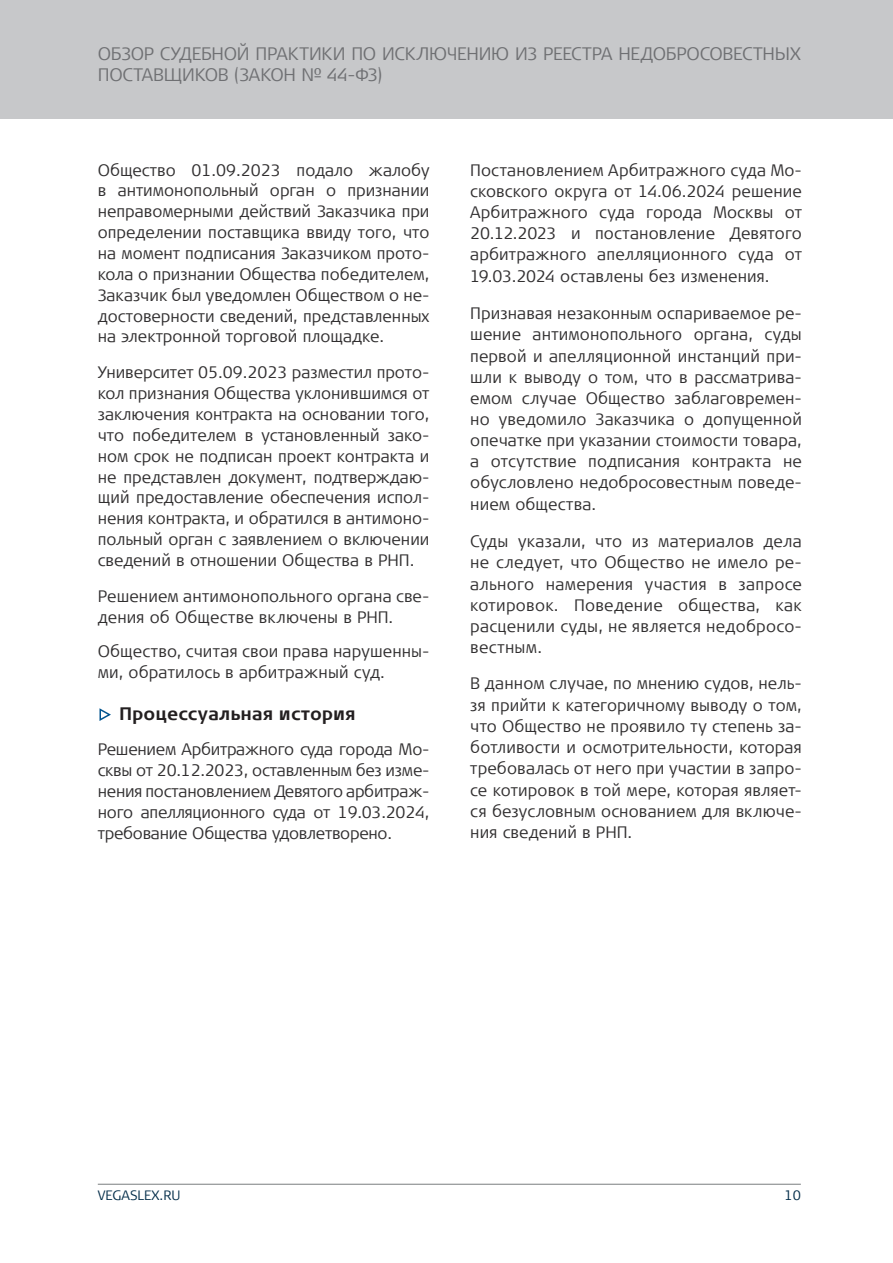
<style>
.page{position:relative;width:893px;height:1263px;background:#fff}
.page>*{position:absolute;margin:0;border:0;box-sizing:border-box;transform-origin:0 0}
.t1{font:300 18px/21.6px "Signa Offc Pro";letter-spacing:-.015em;color:#6f7073}
.t2{font:700 18px "Signa Offc Pro";letter-spacing:.01em;color:#231f20}
.t3{font:300 16.5px/21.1px "Signa Offc Pro";letter-spacing:.005em;color:#312f30;text-align:justify}
.t4{font:300 13.5px "Signa Offc Pro";color:#032d49}
</style>
<div class="page">
<div style="left:0;top:0;width:893px;height:119px;background:#c7c8ca"></div>
<hr style="left:98px;top:1184px;width:703px;height:1px;background:#797d7f">
<svg style="left:99px;top:708px;width:12px;height:13px"></svg>
<p class="t1" style="left:98px;top:42px;width:704px">ОБЗОР СУДЕБНОЙ ПРАКТИКИ ПО ИСКЛЮЧЕНИЮ ИЗ РЕЕСТРА НЕДОБРОСОВЕСТНЫХ<br>ПОСТАВЩИКОВ (ЗАКОН № 44-ФЗ)</p>
<p class="t3" style="left:98px;top:159px;width:333px">Общество 01.09.2023 подало жалобу в антимонопольный орган о признании неправомерными действий Заказчика при определении поставщика ввиду того, что на момент подписания Заказчиком прото&shy;кола о признании Общества победителем, Заказчик был уведомлен Обществом о не&shy;достоверности сведений, представленных на электронной торговой площадке.</p>
<p class="t3" style="left:98px;top:361px;width:333px">Университет 05.09.2023 разместил прото&shy;кол признания Общества уклонившимся от заключения контракта на основании того, что победителем в установленный зако&shy;ном срок не подписан проект контракта и не представлен документ, подтверждаю&shy;щий предоставление обеспечения испол&shy;нения контракта, и обратился в антимоно&shy;польный орган с заявлением о включении сведений в отношении Общества в РНП.</p>
<p class="t3" style="left:98px;top:585px;width:333px">Решением антимонопольного органа све&shy;дения об Обществе включены в РНП.</p>
<p class="t3" style="left:98px;top:640px;width:333px">Общество, считая свои права нарушенны&shy;ми, обратилось в арбитражный суд.</p>
<p class="t2" style="left:119px;top:702px;width:238px">Процессуальная история</p>
<p class="t3" style="left:98px;top:738px;width:333px">Решением Арбитражного суда города Мо&shy;сквы от 20.12.2023, оставленным без изме&shy;нения постановлением Девятого арбитраж&shy;ного апелляционного суда от 19.03.2024, требование Общества удовлетворено.</p>
<p class="t3" style="left:470px;top:159px;width:333px">Постановлением Арбитражного суда Мо&shy;сковского округа от 14.06.2024 решение Арбитражного суда города Москвы от 20.12.2023 и постановление Девятого арбитражного апелляционного суда от 19.03.2024 оставлены без изменения.</p>
<p class="t3" style="left:470px;top:302px;width:333px">Признавая незаконным оспариваемое ре&shy;шение антимонопольного органа, суды первой и апелляционной инстанций при&shy;шли к выводу о том, что в рассматрива&shy;емом случае Общество заблаговремен&shy;но уведомило Заказчика о допущенной опечатке при указании стоимости товара, а отсутствие подписания контракта не обусловлено недобросовестным поведе&shy;нием общества.</p>
<p class="t3" style="left:470px;top:530px;width:333px">Суды указали, что из материалов дела не следует, что Общество не имело ре&shy;ального намерения участия в запросе котировок. Поведение общества, как расценили суды, не является недобросо&shy;вестным.</p>
<p class="t3" style="left:470px;top:672px;width:333px">В данном случае, по мнению судов, нель&shy;зя прийти к категоричному выводу о том, что Общество не проявило ту степень за&shy;ботливости и осмотрительности, которая требовалась от него при участии в запро&shy;се котировок в той мере, которая являет&shy;ся безусловным основанием для включе&shy;ния сведений в РНП.</p>
<p class="t4" style="left:98px;top:1186px;width:84px">VEGASLEX.RU</p>
<p class="t4" style="left:784px;top:1185px;width:18px">10</p>
</div>
